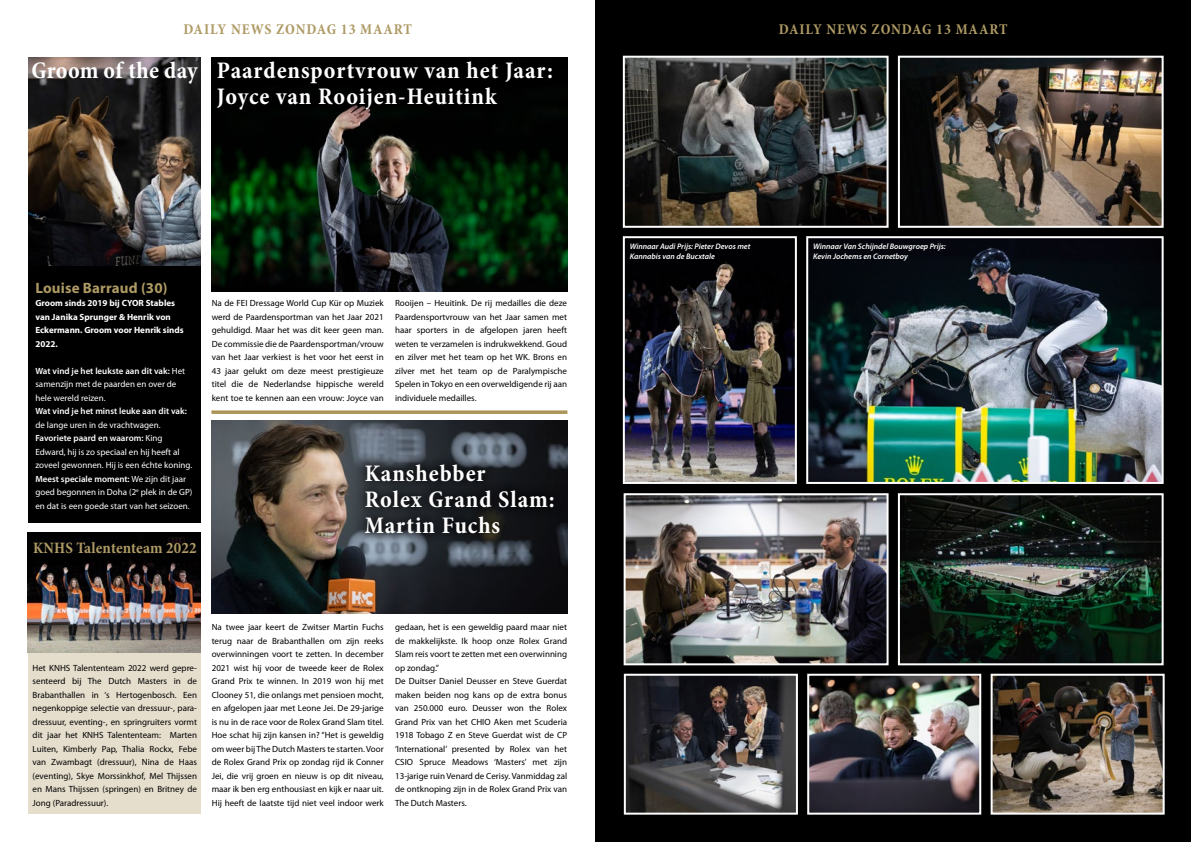
<style>
.page{position:relative;width:1191px;height:842px;background:#fff}
.page>*{position:absolute;margin:0;border:0;box-sizing:border-box;transform-origin:0 0}
.t1{font:700 condensed 24px/26px "Minion Pro";letter-spacing:.035em;color:#fff}
.t2{font:700 condensed 24px "Minion Pro";color:#fff}
.t3{font:700 condensed 16px "Minion Pro";letter-spacing:.01em;color:#ae9a64}
.t4{font:700 condensed 15px "Minion Pro";letter-spacing:.06em;color:#ae9a64}
.t5{font:700 15px "Myriad Pro";letter-spacing:.01em;color:#ae9a64}
.t6{font:9px/13.5px "Myriad Pro";color:#000;text-align:justify}
.t7{font:9px/13.5px "Myriad Pro";color:#fff}
.t8{font:700 9px/13.5px "Myriad Pro";color:#fff}
.t9{font:600 9px "Myriad Pro";color:#fff}
.t10{font:italic 600 8px/10px "Myriad Pro";color:#fff}
.s1{font-weight:600}
</style>
<div class="page">
<div style="left:28px;top:649px;width:173px;height:164px;background:#e6decd"></div>
<img style="left:28px;top:533px;width:172px;height:119px">
<img style="left:212px;top:421px;width:355px;height:192px">
<div style="left:28px;top:249px;width:173px;height:274px;background:#000"></div>
<div style="left:212px;top:411px;width:355px;height:3px;background:#ae9a64;border:1px solid #a78c4a"></div>
<img style="left:212px;top:57px;width:355px;height:234px">
<div style="left:216px;top:60px;width:343px;height:57px;background:#000"></div>
<div style="left:212px;top:56px;width:345px;height:59px;background:#000"></div>
<div style="left:595px;top:0;width:596px;height:842px;background:#000"></div>
<img style="left:626px;top:59px;width:259px;height:166px">
<div style="left:623px;top:56px;width:265px;height:172px;border:2px solid #fff"></div>
<img style="left:901px;top:59px;width:259px;height:166px">
<div style="left:898px;top:56px;width:265px;height:172px;border:2px solid #fff"></div>
<img style="left:626px;top:262px;width:168px;height:219px">
<div style="left:623px;top:236px;width:174px;height:248px;border:2px solid #fff"></div>
<img style="left:809px;top:239px;width:351px;height:242px">
<div style="left:806px;top:236px;width:357px;height:248px;border:2px solid #fff"></div>
<img style="left:627px;top:677px;width:168px;height:135px">
<div style="left:624px;top:674px;width:174px;height:141px;border:2px solid #fff"></div>
<img style="left:810px;top:677px;width:168px;height:135px">
<div style="left:807px;top:674px;width:174px;height:141px;border:2px solid #fff"></div>
<img style="left:993px;top:677px;width:168px;height:135px">
<div style="left:990px;top:674px;width:174px;height:141px;border:2px solid #fff"></div>
<img style="left:626px;top:496px;width:259px;height:166px">
<div style="left:623px;top:493px;width:265px;height:172px;border:2px solid #fff"></div>
<img style="left:901px;top:496px;width:259px;height:166px">
<div style="left:898px;top:493px;width:265px;height:172px;border:2px solid #fff"></div>
<img style="left:28px;top:57px;width:173px;height:209px">
<div style="left:353px;top:451px;width:213px;height:95px;background:#000;opacity:.75"></div>
<h3 class="t4" style="left:183px;top:20px;width:230px">DAILY NEWS ZONDAG 13 MAART</h3>
<h1 class="t1" style="left:217px;top:58px;width:338px">Paardensportvrouw van het Jaar:<br>Joyce van Rooijen-Heuitink</h1>
<h1 class="t2" style="left:32px;top:56px;width:168px">Groom of the day</h1>
<h3 class="t5" style="left:35px;top:279px;width:134px">Louise Barraud (30)</h3>
<p class="t8" style="left:35px;top:296px;width:150px">Groom sinds 2019 bij CYOR Stables van Janika Sprunger &amp; Henrik von<br>Eckermann. Groom voor Henrik sinds<br>2022.</p>
<p class="t7" style="left:35px;top:364px;width:151px"><span class="s1">Wat vind je het leukste aan dit vak:</span> Het samenzijn met de paarden en over de hele wereld reizen.</p>
<p class="t9" style="left:35px;top:406px;width:153px">Wat vind je het minst leuke aan dit vak:</p>
<p class="t7" style="left:35px;top:418px;width:158px">de lange uren in de vrachtwagen.<br><span class="s1">Favoriete paard en waarom:</span> King Edward, hij is zo speciaal en hij heeft al zoveel gewonnen. Hij is een échte koning.<br><span class="s1">Meest speciale moment:</span> We zijn dit jaar goed begonnen in Doha (2<sup>e</sup> plek in de GP) en dat is een goede start van het seizoen.</p>
<h2 class="t3" style="left:33px;top:538px;width:165px">KNHS Talententeam 2022</h2>
<p class="t6" style="left:212px;top:296px;width:173px">Na de FEI Dressage World Cup Kür op Muziek werd de Paardensportman van het Jaar 2021 gehuldigd. Maar het was dit keer geen man.<br>De commissie die de Paardensportman/vrouw van het Jaar verkiest is het voor het eerst in 43 jaar gelukt om deze meest prestigieuze titel die de Nederlandse hippische wereld kent toe te kennen aan een vrouw: Joyce van</p>
<p class="t6" style="left:395px;top:296px;width:173px">Rooijen – Heuitink. De rij medailles die deze Paardensportvrouw van het Jaar samen met haar sporters in de afgelopen jaren heeft weten te verzamelen is indrukwekkend. Goud en zilver met het team op het WK. Brons en zilver met het team op de Paralympische Spelen in Tokyo en een overweldigende rij aan individuele medailles.</p>
<h1 class="t1" style="left:365px;top:461px;width:191px">Kanshebber<br>Rolex Grand Slam:<br>Martin Fuchs</h1>
<p class="t6" style="left:33px;top:661px;width:166px">Het KNHS Talententeam 2022 werd gepre&shy;senteerd bij The Dutch Masters in de Brabanthallen in ‘s Hertogenbosch. Een negenkoppige selectie van dressuur-, para&shy;dressuur, eventing-, en springruiters vormt dit jaar het KNHS Talententeam: Marten Luiten, Kimberly Pap, Thalia Rockx, Febe van Zwambagt (dressuur), Nina de Haas (eventing), Skye Morssinkhof, Mel Thijssen en Mans Thijssen (springen) en Britney de Jong (Paradressuur).</p>
<p class="t6" style="left:212px;top:620px;width:173px">Na twee jaar keert de Zwitser Martin Fuchs terug naar de Brabanthallen om zijn reeks overwinningen voort te zetten. In december 2021 wist hij voor de tweede keer de Rolex Grand Prix te winnen. In 2019 won hij met Clooney 51, die onlangs met pensioen mocht, en afgelopen jaar met Leone Jei. De 29-jarige is nu in de race voor de Rolex Grand Slam titel.<br>Hoe schat hij zijn kansen in? “Het is geweldig om weer bij The Dutch Masters te starten. Voor de Rolex Grand Prix op zondag rijd ik Conner Jei, die vrij groen en nieuw is op dit niveau, maar ik ben erg enthousiast en kijk er naar uit.<br>Hij heeft de laatste tijd niet veel indoor werk</p>
<p class="t6" style="left:395px;top:620px;width:173px;text-align:left">gedaan, het is een geweldig paard maar niet de makkelijkste. Ik hoop onze Rolex Grand Slam reis voort te zetten met een overwinning op zondag.”<br>De Duitser Daniel Deusser en Steve Guerdat maken beiden nog kans op de extra bonus van 250.000 euro. Deusser won the Rolex Grand Prix van het CHIO Aken met Scuderia 1918 Tobago Z en Steve Guerdat wist de CP ‘International’ presented by Rolex van het CSIO Spruce Meadows ‘Masters’ met zijn 13-jarige ruin Venard de Cerisy. Vanmiddag zal de ontknoping zijn in de Rolex Grand Prix van The Dutch Masters.</p>
<h3 class="t4" style="left:779px;top:20px;width:230px">DAILY NEWS ZONDAG 13 MAART</h3>
<p class="t10" style="left:630px;top:241px;width:122px">Winnaar Audi Prijs: Pieter Devos met<br>Kannabis van de Bucxtale</p>
<p class="t10" style="left:813px;top:241px;width:134px">Winnaar Van Schijndel Bouwgroep Prijs:<br>Kevin Jochems en Cornetboy</p>
</div>
